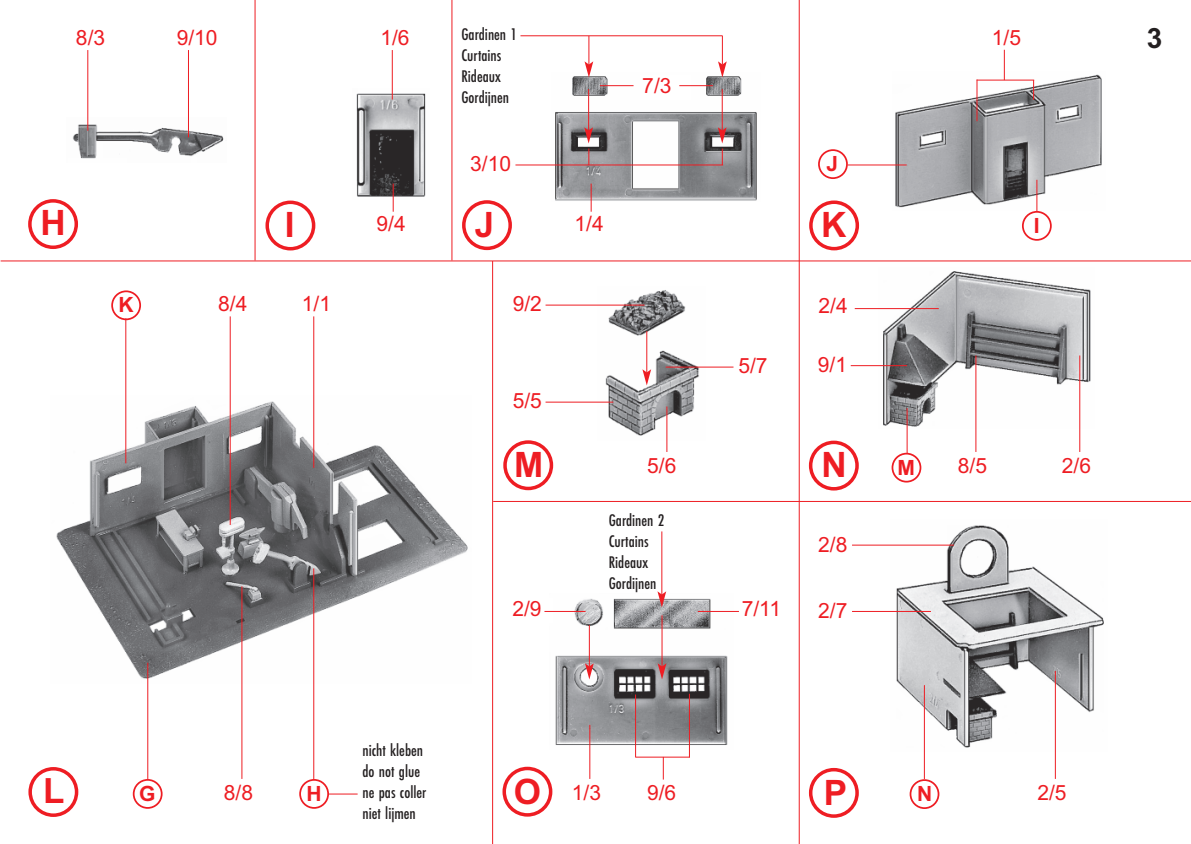
<style>
.page{position:relative;width:1191px;height:844px;background:#fff}
.page>*{position:absolute;margin:0;border:0;box-sizing:border-box;transform-origin:0 0}
.t1{font:700 35px "Arial";color:#ee1d23}
.t2{font:700 28px "Arial";color:#231f20}
.t3{font:21px "Arial";color:#ee1d23}
.t4{font:700 21px "Arial";color:#ee1d23}
.t5{font:17.5px/21px "Futura EF Medium Con";color:#231f20}
</style>
<div class="page">
<hr style="left:799px;top:0;width:1px;height:843px;background:#ee1d23">
<hr style="left:255px;top:0;width:1px;height:260px;background:#ee1d23">
<hr style="left:451px;top:0;width:1px;height:260px;background:#ee1d23">
<hr style="left:492px;top:261px;width:1px;height:582px;background:#ee1d23">
<hr style="left:1px;top:260px;width:1190px;height:1px;background:#ee1d23">
<hr style="left:493px;top:501px;width:698px;height:1px;background:#ee1d23">
<img style="left:73px;top:117px;width:151px;height:42px">
<img style="left:551px;top:76px;width:206px;height:125px">
<img style="left:356px;top:89px;width:70px;height:111px">
<img style="left:892px;top:71px;width:210px;height:139px">
<img style="left:56px;top:395px;width:412px;height:288px">
<img style="left:553px;top:598px;width:180px;height:151px">
<img style="left:598px;top:290px;width:107px;height:150px">
<img style="left:878px;top:271px;width:213px;height:157px">
<img style="left:891px;top:525px;width:213px;height:225px">
<svg style="left:28px;top:199px;width:50px;height:50px"></svg>
<svg style="left:265px;top:200px;width:50px;height:50px"></svg>
<svg style="left:462px;top:200px;width:50px;height:50px"></svg>
<svg style="left:809px;top:200px;width:50px;height:50px"></svg>
<svg style="left:28px;top:767px;width:50px;height:49px"></svg>
<svg style="left:503px;top:440px;width:50px;height:50px"></svg>
<svg style="left:809px;top:440px;width:49px;height:50px"></svg>
<svg style="left:502px;top:766px;width:50px;height:50px"></svg>
<svg style="left:809px;top:767px;width:50px;height:50px"></svg>
<hr style="left:87px;top:50px;width:1px;height:81px;background:#ee1d23">
<hr style="left:125px;top:318px;width:1px;height:145px;background:#ee1d23">
<hr style="left:313px;top:316px;width:1px;height:151px;background:#ee1d23">
<hr style="left:545px;top:304px;width:99px;height:1px;background:#ee1d23">
<hr style="left:854px;top:308px;width:84px;height:1px;background:#ee1d23">
<hr style="left:545px;top:401px;width:68px;height:1px;background:#ee1d23">
<hr style="left:850px;top:365px;width:57px;height:1px;background:#ee1d23">
<hr style="left:665px;top:366px;width:68px;height:1px;background:#ee1d23">
<hr style="left:230px;top:316px;width:1px;height:208px;background:#ee1d23">
<hr style="left:313px;top:568px;width:1px;height:211px;background:#ee1d23">
<hr style="left:147px;top:662px;width:1px;height:117px;background:#ee1d23">
<hr style="left:924px;top:685px;width:1px;height:93px;background:#ee1d23">
<hr style="left:241px;top:586px;width:1px;height:192px;background:#ee1d23">
<svg style="left:663px;top:757px;width:1px;height:22px"></svg>
<hr style="left:1055px;top:670px;width:1px;height:108px;background:#ee1d23">
<hr style="left:635px;top:756px;width:55px;height:1px;background:#ee1d23">
<hr style="left:689px;top:693px;width:1px;height:64px;background:#ee1d23">
<hr style="left:635px;top:694px;width:1px;height:63px;background:#ee1d23">
<hr style="left:589px;top:724px;width:1px;height:54px;background:#ee1d23">
<hr style="left:666px;top:406px;width:1px;height:46px;background:#ee1d23">
<hr style="left:975px;top:355px;width:1px;height:97px;background:#ee1d23">
<hr style="left:1079px;top:355px;width:1px;height:97px;background:#ee1d23">
<hr style="left:906px;top:408px;width:1px;height:45px;background:#ee1d23">
<hr style="left:328px;top:793px;width:30px;height:1px;background:#ee1d23">
<hr style="left:392px;top:50px;width:1px;height:49px;background:#ee1d23">
<div style="left:640px;top:75px;width:50px;height:25px;background:#fff"></div>
<hr style="left:1004px;top:50px;width:1px;height:30px;background:#ee1d23">
<hr style="left:976px;top:80px;width:58px;height:1px;background:#ee1d23">
<hr style="left:976px;top:79px;width:1px;height:42px;background:#ee1d23">
<svg style="left:1033px;top:80px;width:1px;height:20px"></svg>
<hr style="left:600px;top:85px;width:33px;height:1px;background:#ee1d23">
<hr style="left:679px;top:85px;width:34px;height:1px;background:#ee1d23">
<hr style="left:520px;top:35px;width:202px;height:1px;background:#ee1d23">
<hr style="left:188px;top:50px;width:1px;height:87px;background:#ee1d23">
<svg style="left:393px;top:183px;width:1px;height:29px"></svg>
<svg style="left:591px;top:183px;width:1px;height:29px"></svg>
<hr style="left:515px;top:164px;width:208px;height:1px;background:#ee1d23">
<hr style="left:848px;top:164px;width:58px;height:1px;background:#ee1d23">
<hr style="left:1036px;top:180px;width:1px;height:31px;background:#ee1d23">
<hr style="left:588px;top:89px;width:1px;height:41px;background:#ee1d23">
<svg style="left:584px;top:127px;width:9px;height:38px"></svg>
<svg style="left:584px;top:36px;width:9px;height:42px"></svg>
<svg style="left:718px;top:36px;width:8px;height:42px"></svg>
<hr style="left:661px;top:531px;width:1px;height:63px;background:#ee1d23">
<svg style="left:657px;top:591px;width:9px;height:16px"></svg>
<hr style="left:722px;top:89px;width:1px;height:41px;background:#ee1d23">
<svg style="left:718px;top:127px;width:8px;height:38px"></svg>
<hr style="left:646px;top:331px;width:1px;height:41px;background:#ee1d23">
<svg style="left:642px;top:369px;width:9px;height:16px"></svg>
<hr style="left:589px;top:625px;width:1px;height:41px;background:#ee1d23">
<svg style="left:585px;top:663px;width:9px;height:16px"></svg>
<hr style="left:661px;top:615px;width:1px;height:51px;background:#ee1d23">
<svg style="left:657px;top:663px;width:9px;height:16px"></svg>
<svg style="left:133px;top:778px;width:30px;height:30px"></svg>
<svg style="left:299px;top:778px;width:30px;height:30px"></svg>
<svg style="left:1022px;top:211px;width:29px;height:30px"></svg>
<svg style="left:818px;top:149px;width:30px;height:30px"></svg>
<svg style="left:111px;top:290px;width:30px;height:30px"></svg>
<hr style="left:544px;top:611px;width:41px;height:1px;background:#ee1d23">
<hr style="left:852px;top:611px;width:79px;height:1px;background:#ee1d23">
<hr style="left:852px;top:544px;width:102px;height:1px;background:#ee1d23">
<hr style="left:698px;top:611px;width:41px;height:1px;background:#ee1d23">
<svg style="left:891px;top:452px;width:30px;height:30px"></svg>
<svg style="left:909px;top:779px;width:30px;height:29px"></svg>
<p class="t3" style="left:76px;top:25px;width:31px">8/3</p>
<p class="t5" style="left:461px;top:25px;width:57px">Gardinen 1<br>Curtains<br>Rideaux<br>Gordijnen</p>
<p class="t3" style="left:177px;top:25px;width:42px">9/10</p>
<p class="t3" style="left:992px;top:25px;width:31px">1/5</p>
<p class="t3" style="left:380px;top:25px;width:31px">1/6</p>
<p class="t3" style="left:642px;top:73px;width:31px">7/3</p>
<p class="t3" style="left:470px;top:151px;width:42px">3/10</p>
<p class="t4" style="left:826px;top:151px;width:13px">J</p>
<h1 class="t1" style="left:41px;top:203px;width:27px">H</h1>
<h1 class="t1" style="left:285px;top:204px;width:11px">I</h1>
<h1 class="t1" style="left:475px;top:204px;width:21px">J</h1>
<h1 class="t1" style="left:821px;top:204px;width:27px">K</h1>
<p class="t3" style="left:376px;top:211px;width:31px">9/4</p>
<p class="t3" style="left:574px;top:211px;width:31px">1/4</p>
<p class="t4" style="left:1033px;top:213px;width:7px">I</p>
<p class="t4" style="left:119px;top:293px;width:17px">K</p>
<p class="t3" style="left:218px;top:292px;width:31px">8/4</p>
<p class="t3" style="left:302px;top:292px;width:31px">1/1</p>
<p class="t3" style="left:513px;top:292px;width:31px">9/2</p>
<p class="t3" style="left:818px;top:293px;width:31px">2/4</p>
<p class="t3" style="left:513px;top:389px;width:31px">5/5</p>
<p class="t3" style="left:738px;top:354px;width:31px">5/7</p>
<p class="t3" style="left:818px;top:352px;width:31px">9/1</p>
<h1 class="t1" style="left:514px;top:444px;width:31px">M</h1>
<h1 class="t1" style="left:821px;top:444px;width:27px">N</h1>
<p class="t3" style="left:647px;top:453px;width:31px">5/6</p>
<p class="t3" style="left:958px;top:453px;width:31px">8/5</p>
<p class="t3" style="left:1061px;top:453px;width:31px">2/6</p>
<p class="t4" style="left:897px;top:455px;width:19px">M</p>
<h1 class="t1" style="left:43px;top:770px;width:23px">L</h1>
<p class="t3" style="left:224px;top:780px;width:31px">8/8</p>
<p class="t4" style="left:139px;top:780px;width:18px">G</p>
<p class="t4" style="left:307px;top:781px;width:17px">H</p>
<p class="t5" style="left:362px;top:740px;width:65px">nicht kleben do not glue ne pas coller niet lijmen</p>
<p class="t5" style="left:608px;top:510px;width:57px">Gardinen 2<br>Curtains<br>Rideaux<br>Gordijnen</p>
<p class="t3" style="left:512px;top:596px;width:31px">2/9</p>
<p class="t3" style="left:741px;top:596px;width:41px">7/11</p>
<p class="t3" style="left:818px;top:532px;width:31px">2/8</p>
<p class="t3" style="left:818px;top:598px;width:31px">2/7</p>
<h1 class="t1" style="left:514px;top:771px;width:29px">O</h1>
<h1 class="t1" style="left:823px;top:772px;width:25px">P</h1>
<p class="t3" style="left:572px;top:780px;width:31px">1/3</p>
<p class="t3" style="left:1037px;top:780px;width:31px">2/5</p>
<p class="t3" style="left:647px;top:780px;width:31px">9/6</p>
<p class="t4" style="left:917px;top:781px;width:17px">N</p>
<h2 class="t2" style="left:1146px;top:22px;width:17px">3</h2>
</div>
